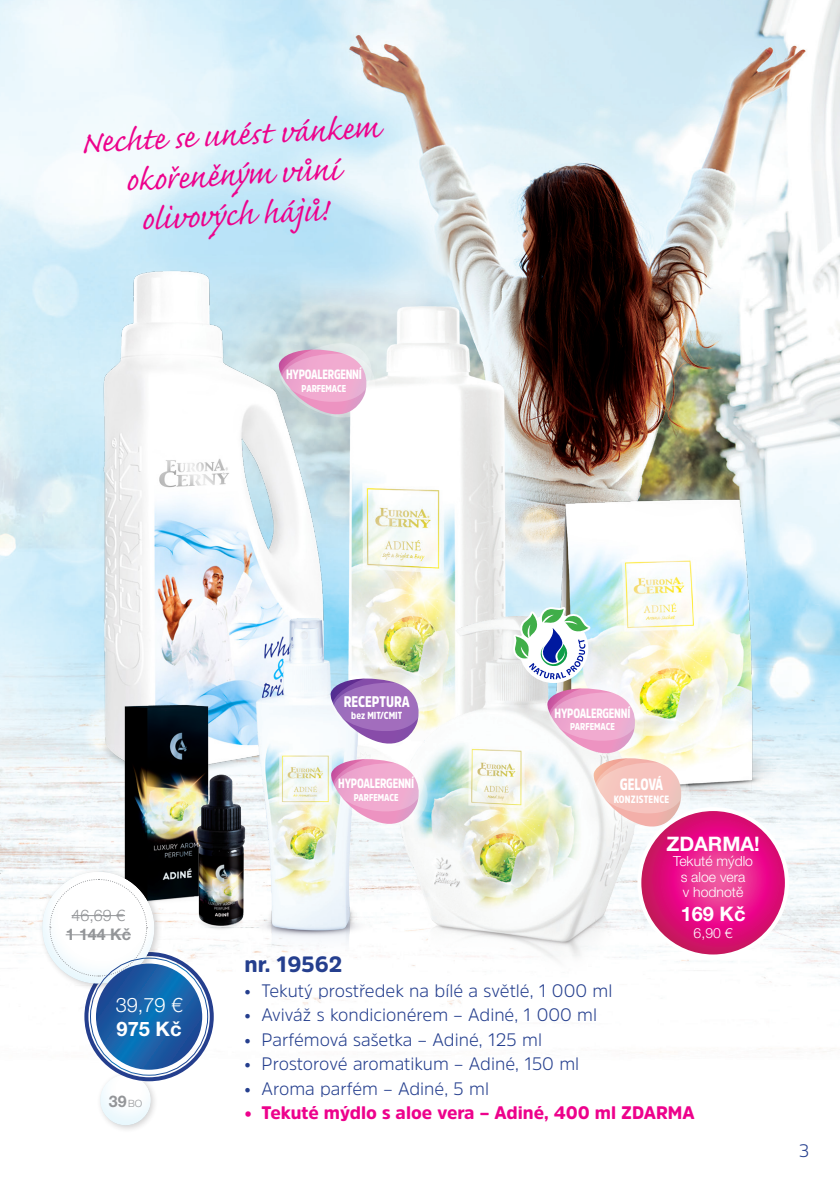
<style>
.page{position:relative;width:840px;height:1191px;background:#fff}
.page>*{position:absolute;margin:0;border:0;box-sizing:border-box;transform-origin:0 0}
.t1{font:40px/40px "Caflisch Script Web Pro";color:#ed028c;text-align:center}
.t2{font:900 22px "Amsi Pro";color:#253f8e}
.t3{font:700 20px "Helvetica Neue LT Pro";color:#fff}
.t4{font:300 20px "Helvetica Neue LT Pro";color:#fff}
.t5{font:300 18px "Amsi Pro";color:#253f8e}
.t6{font:900 18px "Amsi Pro";color:#ed028c}
.t7{font:900 16.2px "Amsi Pro Narw";letter-spacing:-.02em;color:#fff;scale:.83 1}
.t8{font:700 16px "Helvetica Neue LT Pro";color:#939598}
.t9{font:300 16px "Helvetica Neue LT Pro";color:#939598}
.t10{font:900 15.4px "Amsi Pro Narw";color:#fff;scale:.88 1}
.t11{font:300 14px/15.2px "Helvetica Neue LT Pro";color:#fff;text-align:center}
.t12{font:900 13.4px "Amsi Pro Narw";letter-spacing:-.02em;color:#fff;scale:.83 1}
.t13{font:900 10.4px "Amsi Pro Narw";letter-spacing:.02em;color:#fff;scale:.9 1}
.t14{font:900 10.2px "Amsi Pro Narw";color:#fff;scale:.9 1}
.t15{font:900 10px "Amsi Pro Narw";color:#fff;scale:.9 1}
.s1{font-weight:300;font-size:10px}
</style>
<div class="page">
<img style="left:0;top:0;width:839px;height:1081px">
<img style="left:576px;top:369px;width:256px;height:518px">
<img style="left:47px;top:215px;width:329px;height:642px">
<img style="left:276px;top:275px;width:300px;height:564px">
<img style="left:227px;top:613px;width:158px;height:378px">
<img style="left:398px;top:616px;width:237px;height:418px">
<img style="left:84px;top:697px;width:165px;height:239px">
<img style="left:168px;top:756px;width:104px;height:196px">
<div style="left:96px;top:1070px;width:62px;height:63px;background:#231f20;opacity:.2"></div>
<div style="left:100px;top:1072px;width:54px;height:54px;background:#00aeef;opacity:.1"></div>
<div style="left:84px;top:952px;width:130px;height:129px;border:4px solid #253f8e;border-radius:50%"></div>
<div style="left:38px;top:867px;width:125px;height:125px;background:#231f20;opacity:.2"></div>
<div style="left:41px;top:868px;width:116px;height:116px;background:#00aeef;opacity:.1"></div>
<svg style="left:96px;top:963px;width:106px;height:106px;background:#185fa7"></svg>
<svg style="left:49px;top:878px;width:98px;height:99px"></svg>
<hr style="left:72px;top:915px;width:53px;height:1px;background:#939598">
<hr style="left:66px;top:934px;width:65px;height:1px;background:#939598">
<svg style="left:639px;top:809px;width:147px;height:147px;background:#e21e85"></svg>
<div style="left:637px;top:807px;width:151px;height:151px;border:4px solid #fff;border-radius:50%"></div>
<svg style="left:328px;top:668px;width:101px;height:163px"></svg>
<svg style="left:507px;top:601px;width:184px;height:233px"></svg>
<svg style="left:276px;top:339px;width:100px;height:83px;background:#e1c0d6"></svg>
<p class="t1" style="left:80px;top:124px;width:300px;rotate:-3deg">Nechte se unést vánkem okořeněným vůní olivových hájů!</p>
<p class="t12" style="left:286px;top:365px;width:93px">HYPOALERGENNÍ</p>
<p class="t15" style="left:301px;top:381px;width:51px">PARFEMACE</p>
<p class="t9" style="left:72px;top:905px;width:55px">46,69 €</p>
<p class="t8" style="left:66px;top:924px;width:67px">1 144 Kč</p>
<p class="t4" style="left:116px;top:992px;width:68px">39,79 €</p>
<p class="t3" style="left:117px;top:1016px;width:66px">975 Kč</p>
<p class="t8" style="left:109px;top:1091px;width:35px">39<span class="s1">BO</span></p>
<p class="t10" style="left:343px;top:691px;width:77px">RECEPTURA</p>
<p class="t14" style="left:351px;top:708px;width:58px">bez MIT/CMIT</p>
<p class="t12" style="left:338px;top:774px;width:93px">HYPOALERGENNÍ</p>
<p class="t15" style="left:353px;top:790px;width:51px">PARFEMACE</p>
<p class="t12" style="left:554px;top:704px;width:93px">HYPOALERGENNÍ</p>
<p class="t15" style="left:570px;top:720px;width:51px">PARFEMACE</p>
<p class="t7" style="left:619px;top:773px;width:54px">GELOVÁ</p>
<p class="t13" style="left:613px;top:791px;width:63px">KONZISTENCE</p>
<p class="t3" style="left:666px;top:831px;width:95px">ZDARMA!</p>
<p class="t11" style="left:672px;top:853px;width:81px">Tekuté mýdlo s aloe vera<br>v hodnotě</p>
<p class="t3" style="left:680px;top:901px;width:66px">169 Kč</p>
<p class="t11" style="left:693px;top:924px;width:40px">6,90 €</p>
<p class="t2" style="left:244px;top:949px;width:99px">nr. 19562</p>
<p class="t5" style="left:244px;top:978px;width:369px">• Tekutý prostředek na bílé a světlé, 1 000 ml</p>
<p class="t5" style="left:244px;top:1002px;width:354px">• Aviváž s kondicionérem – Adiné, 1 000 ml</p>
<p class="t5" style="left:244px;top:1026px;width:299px">• Parfémová sašetka – Adiné, 125 ml</p>
<p class="t5" style="left:244px;top:1051px;width:336px">• Prostorové aromatikum – Adiné, 150 ml</p>
<p class="t5" style="left:244px;top:1075px;width:246px">• Aroma parfém – Adiné, 5 ml</p>
<p class="t6" style="left:244px;top:1100px;width:451px">• Tekuté mýdlo s aloe vera – Adiné, 400 ml ZDARMA</p>
<p class="t5" style="left:798px;top:1138px;width:12px">3</p>
</div>
